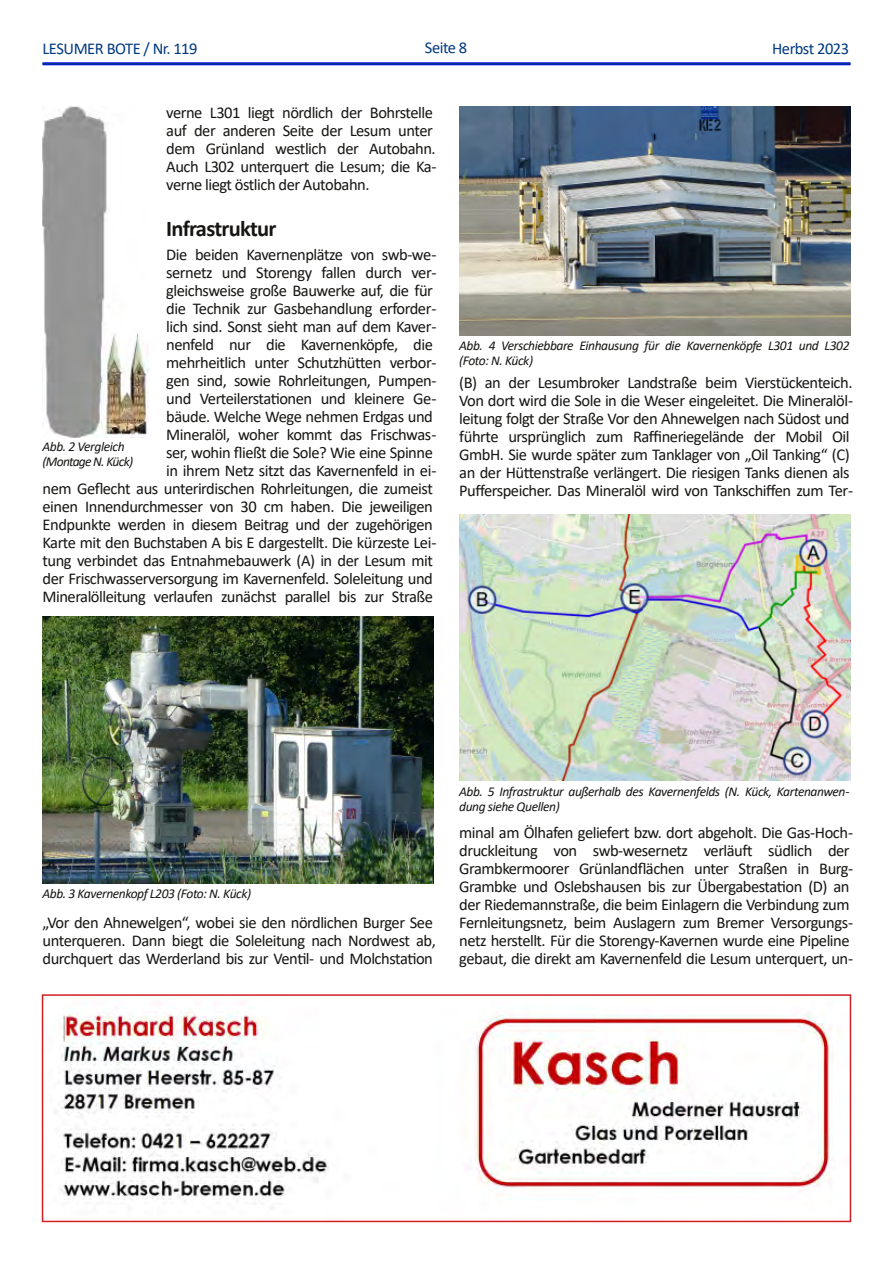
<style>
.page{position:relative;width:893px;height:1263px;background:#fff}
.page>*{position:absolute;margin:0;border:0;box-sizing:border-box;transform-origin:0 0}
.t1{font:700 22.5px "Calibri";letter-spacing:-.035em;color:#161513}
.t2{font:16.5px/18px "Calibri";letter-spacing:-.03em;color:#161513}
.t3{font:16.5px "Calibri";letter-spacing:-.025em;color:#003980}
.t4{font:italic 13.5px/15px "Calibri";letter-spacing:-.035em;color:#161513}
</style>
<div class="page">
<hr style="left:43px;top:62px;width:807px;height:3px;background:#00f">
<hr style="left:43px;top:63px;width:807px;height:2px;background:#003980">
<img style="left:43px;top:106px;width:105px;height:332px">
<img style="left:55px;top:1008px;width:778px;height:201px">
<div style="left:42px;top:994px;width:809px;height:228px;border:2px solid #d21f25"></div>
<img style="left:43px;top:617px;width:390px;height:266px">
<img style="left:459px;top:106px;width:391px;height:229px">
<img style="left:459px;top:514px;width:391px;height:266px">
<p class="t3" style="left:43px;top:42px;width:157px">LESUMER BOTE / Nr. 119</p>
<p class="t3" style="left:425px;top:41px;width:44px">Seite 8</p>
<p class="t3" style="left:772px;top:41px;width:79px">Herbst 2023</p>
<p class="t2" style="left:166px;top:104px;width:272px">verne L301 liegt nördlich der Bohrstelle auf der anderen Seite der Lesum unter dem Grünland westlich der Autobahn.<br>Auch L302 unterquert die Lesum; die Ka‐ verne liegt östlich der Autobahn.</p>
<h1 class="t1" style="left:166px;top:219px;width:112px">Infrastruktur</h1>
<p class="t2" style="left:43px;top:247px;width:395px;text-align:right">Die beiden Kavernenplätze von swb‐we‐<br>sernetz und Storengy fallen durch ver‐<br>gleichsweise große Bauwerke auf, die für<br>die Technik zur Gasbehandlung erforder‐<br>lich sind. Sonst sieht man auf dem Kaver‐<br>nenfeld nur die Kavernenköpfe, die<br>mehrheitlich unter Schutzhütten verbor‐<br>gen sind, sowie Rohrleitungen, Pumpen‐<br>und Verteilerstationen und kleinere Ge‐<br>bäude. Welche Wege nehmen Erdgas und<br>Mineralöl, woher kommt das Frischwas‐<br>ser, wohin fließt die Sole? Wie eine Spinne<br>in ihrem Netz sitzt das Kavernenfeld in ei‐<br>nem Geflecht aus unterirdischen Rohrleitungen, die zumeist einen Innendurchmesser von 30 cm haben. Die jeweiligen Endpunkte werden in diesem Beitrag und der zugehörigen Karte mit den Buchstaben A bis E dargestellt. Die kürzeste Lei‐ tung verbindet das Entnahmebauwerk (A) in der Lesum mit der Frischwasserversorgung im Kavernenfeld. Soleleitung und Mineralölleitung verlaufen zunächst parallel bis zur Straße</p>
<p class="t4" style="left:43px;top:441px;width:92px">Abb. 2 Vergleich (Montage N. Kück)</p>
<p class="t4" style="left:459px;top:339px;width:392px">Abb. 4 Verschiebbare Einhausung für die Kavernenköpfe L301 und L302 (Foto: N. Kück)</p>
<p class="t2" style="left:459px;top:375px;width:395px">(B) an der Lesumbroker Landstraße beim Vierstückenteich.<br>Von dort wird die Sole in die Weser eingeleitet. Die Mineralöl‐ leitung folgt der Straße Vor den Ahnewelgen nach Südost und führte ursprünglich zum Raffineriegelände der Mobil Oil GmbH. Sie wurde später zum Tanklager von „Oil Tanking“ (C) an der Hüttenstraße verlängert. Die riesigen Tanks dienen als Pufferspeicher. Das Mineralöl wird von Tankschiffen zum Ter‐</p>
<p class="t4" style="left:43px;top:887px;width:210px">Abb. 3 Kavernenkopf L203 (Foto: N. Kück)</p>
<p class="t2" style="left:43px;top:914px;width:395px">„Vor den Ahnewelgen“, wobei sie den nördlichen Burger See unterqueren. Dann biegt die Soleleitung nach Nordwest ab, durchquert das Werderland bis zur Ventil‐ und Molchstation</p>
<p class="t4" style="left:459px;top:785px;width:392px">Abb. 5 Infrastruktur außerhalb des Kavernenfelds (N. Kück, Kartenanwen‐ dung siehe Quellen)</p>
<p class="t2" style="left:459px;top:825px;width:395px">minal am Ölhafen geliefert bzw. dort abgeholt. Die Gas‐Hoch‐ druckleitung von swb‐wesernetz verläuft südlich der Grambkermoorer Grünlandflächen unter Straßen in Burg‐ Grambke und Oslebshausen bis zur Übergabestation (D) an der Riedemannstraße, die beim Einlagern die Verbindung zum Fernleitungsnetz, beim Auslagern zum Bremer Versorgungs‐ netz herstellt. Für die Storengy‐Kavernen wurde eine Pipeline gebaut, die direkt am Kavernenfeld die Lesum unterquert, un‐</p>
</div>
